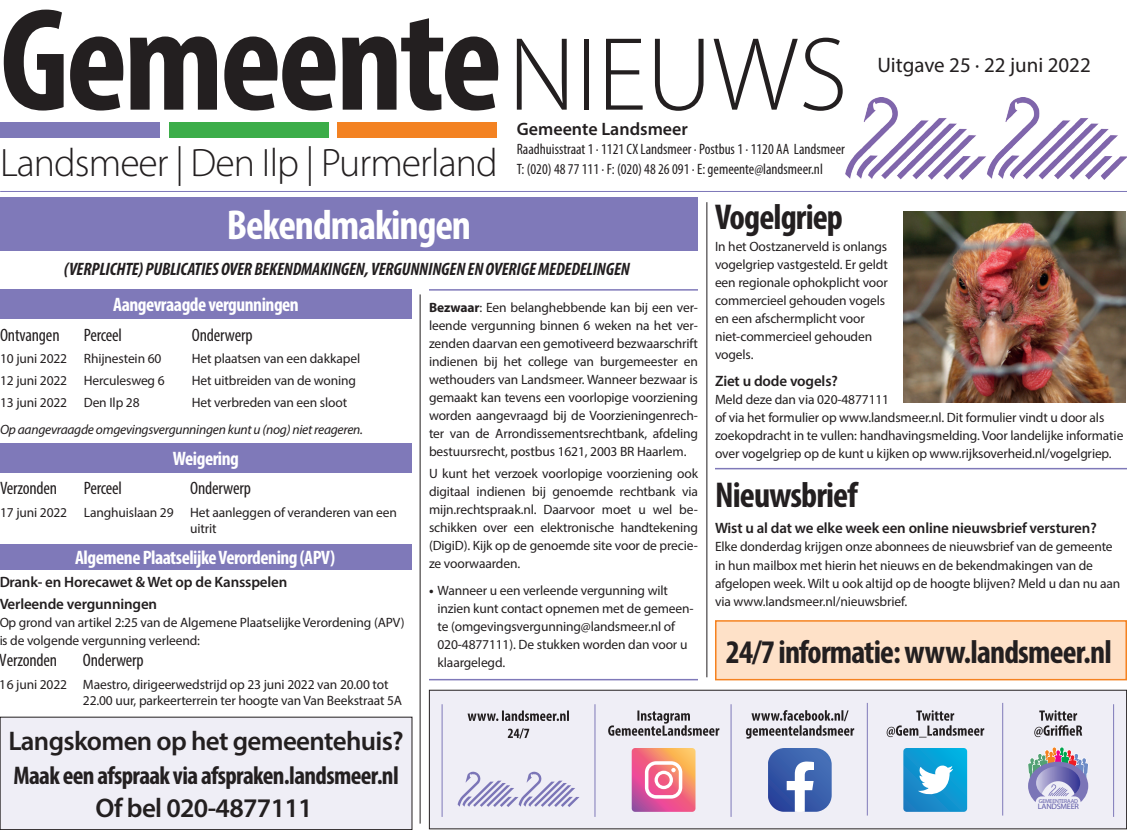
<style>
.page{position:relative;width:1127px;height:830px;background:#fff}
.page>*{position:absolute;margin:0;border:0;box-sizing:border-box;transform-origin:0 0}
.t1{font:700 condensed 147px "Myriad Pro";letter-spacing:-.025em;color:#231f20}
.t2{font:700 condensed 42px "Myriad Pro";letter-spacing:-.025em;color:#fff}
.t3{font:300 39.75px "Myriad Pro";letter-spacing:-.025em;color:#231f20}
.t4{font:700 condensed 36px "Myriad Pro";letter-spacing:-.025em;color:#231f20}
.t5{font:700 condensed 33px "Myriad Pro";letter-spacing:-.025em;color:#231f20}
.t6{font:600 27px "Myriad Pro";letter-spacing:-.025em;color:#231f20}
.t7{font:700 condensed 25.5px "Myriad Pro";letter-spacing:-.025em;color:#231f20}
.t8{font:21px "Myriad Pro";color:#231f20}
.t9{font:700 condensed 19.5px "Myriad Pro";letter-spacing:-.025em;color:#fff}
.t10{font:italic 700 condensed 18px "Myriad Pro";letter-spacing:-.01em;color:#231f20}
.t11{font:condensed 18px "Myriad Pro";letter-spacing:-.01em;color:#231f20}
.t12{font:600 18px "Myriad Pro";color:#231f20}
.t13{font:600 15px/22.2px "Myriad Pro";letter-spacing:-.01em;color:#231f20}
.t14{font:condensed 15px/19.5px "Myriad Pro";color:#231f20}
.t15{font:13.5px/18px "Myriad Pro";letter-spacing:-.01em;color:#231f20}
.t16{font:italic 13.5px "Myriad Pro";letter-spacing:-.02em;color:#231f20}
.t17{font:7.95px "Myriad Web Pro";letter-spacing:-.03em;color:#625ea9}
.t18{font:5.7px "Myriad Web Pro";letter-spacing:-.03em;color:#625ea9}
.s1{font-weight:300;font-stretch:normal;font-size:105px}
.s2{font-weight:700}
</style>
<div class="page">
<img style="left:845px;top:97px;width:282px;height:82px">
<hr style="left:0;top:191px;width:1127px;height:1px;background:#7f79b9">
<div style="left:0;top:122px;width:160px;height:15px;background:#7e79b8"></div>
<div style="left:169px;top:122px;width:160px;height:15px;background:#3cad49"></div>
<div style="left:337px;top:122px;width:160px;height:15px;background:#f38222"></div>
<div style="left:0;top:197px;width:698px;height:53px;background:#7f79b9"></div>
<hr style="left:420px;top:294px;width:1px;height:529px;background:#231f20">
<hr style="left:706px;top:202px;width:1px;height:475px;background:#231f20">
<div style="left:716px;top:620px;width:410px;height:59px;background:#fee1c8"></div>
<div style="left:715px;top:620px;width:412px;height:60px;border:2px solid #f58220"></div>
<hr style="left:429px;top:289px;width:269px;height:1px;background:#7f79b9">
<hr style="left:429px;top:678px;width:269px;height:2px;background:#7f79b9">
<hr style="left:715px;top:467px;width:412px;height:2px;background:#7f79b9">
<div style="left:0;top:443px;width:412px;height:29px;background:#7f79b9"></div>
<div style="left:0;top:289px;width:412px;height:30px;background:#7f79b9"></div>
<div style="left:0;top:544px;width:411px;height:25px;background:#7f79b9"></div>
<div style="left:0;top:716px;width:412px;height:113px;background:#efeef6"></div>
<div style="left:429px;top:690px;width:697px;height:138px;background:#efeef6"></div>
<div style="left:429px;top:689px;width:698px;height:139px;border:1px solid #231f20"></div>
<svg style="left:746px;top:710px;width:108px;height:28px"></svg>
<svg style="left:886px;top:710px;width:98px;height:27px"></svg>
<svg style="left:1034px;top:710px;width:48px;height:26px"></svg>
<svg style="left:1028px;top:747px;width:60px;height:54px"></svg>
<hr style="left:867px;top:702px;width:1px;height:113px;background:#7f79b9">
<hr style="left:1002px;top:702px;width:1px;height:113px;background:#7f79b9">
<hr style="left:594px;top:704px;width:1px;height:112px;background:#7f79b9">
<hr style="left:442px;top:704px;width:1px;height:112px;background:#7f79b9">
<hr style="left:1113px;top:704px;width:1px;height:112px;background:#7f79b9">
<hr style="left:731px;top:704px;width:1px;height:112px;background:#7f79b9">
<svg style="left:508px;top:728px;width:21px;height:10px"></svg>
<svg style="left:467px;top:710px;width:102px;height:10px"></svg>
<svg style="left:608px;top:710px;width:111px;height:25px"></svg>
<svg style="left:458px;top:771px;width:121px;height:35px"></svg>
<svg style="left:768px;top:748px;width:64px;height:63px;background:#6580bd"></svg>
<svg style="left:632px;top:748px;width:63px;height:63px;background:#ed8591"></svg>
<svg style="left:903px;top:748px;width:64px;height:63px;background:#34a7d8"></svg>
<img style="left:904px;top:211px;width:221px;height:191px">
<h1 class="t1" style="left:0;top:-31px;width:849px">Gemeente<span class="s1">NIEUWS</span></h1>
<h3 class="t3" style="left:0;top:138px;width:499px">Landsmeer | Den Ilp | Purmerland</h3>
<h3 class="t12" style="left:517px;top:117px;width:173px">Gemeente Landsmeer</h3>
<p class="t14" style="left:517px;top:139px;width:330px">Raadhuisstraat 1 · 1121 CX Landsmeer · Postbus 1 · 1120 AA Landsmeer<br>T: (020) 48 77 111 · F: (020) 48 26 091 · E: gemeente@landsmeer.nl</p>
<h3 class="t8" style="left:877px;top:52px;width:215px">Uitgave 25 · 22 juni 2022</h3>
<h3 class="t4" style="left:715px;top:194px;width:130px">Vogelgriep</h3>
<p class="t15" style="left:715px;top:237px;width:174px">In het Oostzanerveld is onlangs vogelgriep vastgesteld. Er geldt een regionale ophokplicht voor commercieel gehouden vogels en een afschermplicht voor niet-commercieel gehouden vogels.</p>
<p class="t13" style="left:715px;top:369px;width:124px">Ziet u dode vogels?</p>
<p class="t15" style="left:715px;top:390px;width:410px">Meld deze dan via 020-4877111<br>of via het formulier op www.landsmeer.nl. Dit formulier vindt u door als zoekopdracht in te vullen: handhavingsmelding. Voor landelijke informatie over vogelgriep op de kunt u kijken op www.rijksoverheid.nl/vogelgriep.</p>
<h3 class="t4" style="left:715px;top:472px;width:144px">Nieuwsbrief</h3>
<p class="t13" style="left:715px;top:516px;width:383px">Wist u al dat we elke week een online nieuwsbrief versturen?</p>
<p class="t15" style="left:715px;top:537px;width:407px">Elke donderdag krijgen onze abonnees de nieuwsbrief van de gemeente in hun mailbox met hierin het nieuws en de bekendmakingen van de afgelopen week. Wilt u ook altijd op de hoogte blijven? Meld u dan nu aan via www.landsmeer.nl/nieuwsbrief.</p>
<h2 class="t2" style="left:227px;top:199px;width:246px">Bekendmakingen</h2>
<h3 class="t10" style="left:64px;top:258px;width:567px">(VERPLICHTE) PUBLICATIES OVER BEKENDMAKINGEN, VERGUNNINGEN EN OVERIGE MEDEDELINGEN</h3>
<h3 class="t9" style="left:113px;top:292px;width:187px">Aangevraagde vergunningen</h3>
<p class="t15" style="left:429px;top:298px;width:270px;text-align:justify"><span class="s2">Bezwaar</span>: Een belanghebbende kan bij een ver&shy;leende vergunning binnen 6 weken na het ver&shy;zenden daarvan een gemotiveerd bezwaarschrift indienen bij het college van burgemeester en wethouders van Landsmeer. Wanneer bezwaar is gemaakt kan tevens een voorlopige voorziening worden aangevraagd bij de Voorzieningenrech&shy;ter van de Arrondissementsrechtbank, afdeling bestuursrecht, postbus 1621, 2003 BR Haarlem.</p>
<p class="t15" style="left:429px;top:464px;width:270px;text-align:justify">U kunt het verzoek voorlopige voorziening ook digitaal indienen bij genoemde rechtbank via mijn.rechtspraak.nl. Daarvoor moet u wel be&shy;schikken over een elektronische handtekening (DigiD). Kijk op de genoemde site voor de precie&shy;ze voorwaarden.</p>
<p class="t15" style="left:437px;top:580px;width:258px;text-indent:-9px"><span class="s2">•</span> Wanneer u een verleende vergunning wilt inzien kunt contact opnemen met de gemeen&shy;te (omgevingsvergunning@landsmeer.nl of 020-4877111). De stukken worden dan voor u klaargelegd.</p>
<h3 class="t11" style="left:0;top:323px;width:61px">Ontvangen</h3>
<h3 class="t11" style="left:84px;top:323px;width:40px">Perceel</h3>
<h3 class="t11" style="left:192px;top:323px;width:62px">Onderwerp</h3>
<p class="t15" style="left:0;top:349px;width:163px">10 juni 2022 Rhijnestein 60</p>
<p class="t15" style="left:192px;top:349px;width:170px">Het plaatsen van een dakkapel</p>
<p class="t15" style="left:0;top:371px;width:166px">12 juni 2022 Herculesweg 6</p>
<p class="t15" style="left:192px;top:371px;width:166px">Het uitbreiden van de woning</p>
<p class="t15" style="left:0;top:393px;width:141px">13 juni 2022 Den Ilp 28</p>
<p class="t15" style="left:192px;top:393px;width:157px">Het verbreden van een sloot</p>
<p class="t16" style="left:0;top:420px;width:364px">Op aangevraagde omgevingsvergunningen kunt u (nog) niet reageren.</p>
<h3 class="t9" style="left:173px;top:446px;width:68px">Weigering</h3>
<h3 class="t11" style="left:0;top:477px;width:59px">Verzonden</h3>
<h3 class="t11" style="left:84px;top:477px;width:40px">Perceel</h3>
<h3 class="t11" style="left:190px;top:477px;width:62px">Onderwerp</h3>
<p class="t15" style="left:190px;top:503px;width:208px;line-height:16.2px;text-indent:-190px">17 juni 2022 Langhuislaan 29 Het aanleggen of veranderen van een uitrit</p>
<h3 class="t9" style="left:75px;top:545px;width:261px">Algemene Plaatselijke Verordening (APV)</h3>
<p class="t13" style="left:-1px;top:569px;width:290px">Drank- en Horecawet &amp; Wet op de Kansspelen<br>Verleende vergunningen</p>
<p class="t15" style="left:-1px;top:612px;width:407px">Op grond van artikel 2:25 van de Algemene Plaatselijke Verordening (APV) is de volgende vergunning verleend:</p>
<h3 class="t11" style="left:0;top:649px;width:59px">Verzonden</h3>
<h3 class="t11" style="left:83px;top:649px;width:62px">Onderwerp</h3>
<p class="t15" style="left:83px;top:675px;width:321px;line-height:16.2px;text-indent:-83px">16 juni 2022 Maestro, dirigeerwedstrijd op 23 juni 2022 van 20.00 tot<br>22.00 uur, parkeerterrein ter hoogte van Van Beekstraat 5A</p>
<h3 class="t6" style="left:8px;top:723px;width:397px">Langskomen op het gemeentehuis?</h3>
<h3 class="t7" style="left:13px;top:758px;width:387px">Maak een afspraak via afspraken.landsmeer.nl</h3>
<h3 class="t6" style="left:95px;top:789px;width:219px">Of bel 020-4877111</h3>
<p class="t18" style="left:1039px;top:796px;width:41px">GEMEENTERAAD</p>
<h3 class="t5" style="left:726px;top:630px;width:387px">24/7 informatie: www.landsmeer.nl</h3>
<p class="t17" style="left:1038px;top:801px;width:42px">LANDSMEER</p>
</div>
